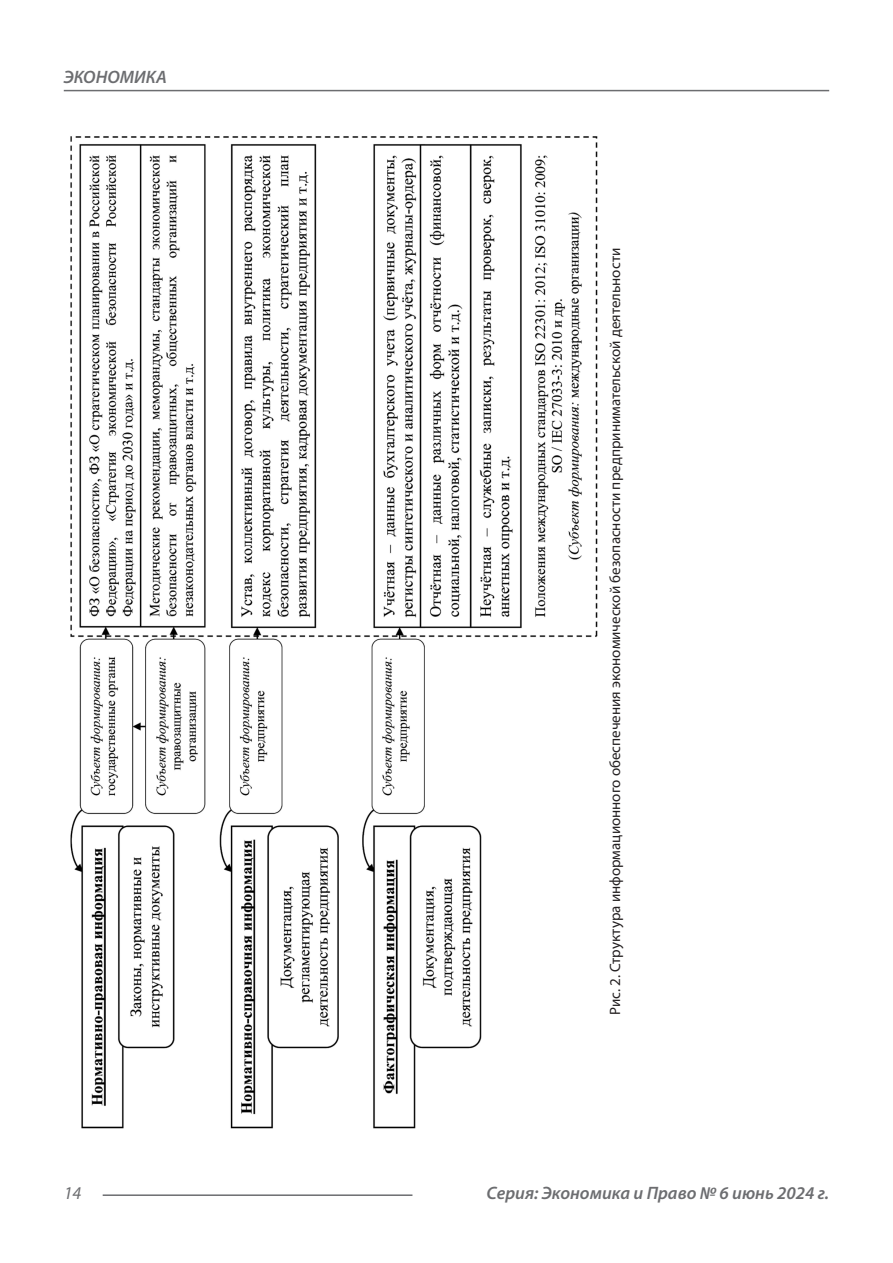
<style>
.page{position:relative;width:893px;height:1263px;background:#fff}
.page>*{position:absolute;margin:0;border:0;box-sizing:border-box;transform-origin:0 0}
.t1{font:italic 600 18px "Myriad Pro";color:#6c6d70}
.t2{font:italic 18px "Myriad Pro";color:#6c6d70}
.Статья_текст{font:15px "Myriad Pro";color:#231f20}
</style>
<div class="page">
<hr style="left:103px;top:1194px;width:309px;height:2px;background:#6c6d70">
<hr style="left:64px;top:90px;width:765px;height:1px;background:#6c6d70">
<img style="left:70px;top:136px;width:528px;height:993px">
<p class="t1" style="left:64px;top:66px;width:105px">ЭКОНОМИКА</p>
<p class="Статья_текст" style="left:606px;top:1015px;width:768px;rotate:-90deg">Рис. 2. Структура информационного обеспечения экономической безопасности предпринимательской деятельности</p>
<p class="t2" style="left:64px;top:1182px;width:19px">14</p>
<p class="t1" style="left:487px;top:1182px;width:344px">Серия: Экономика и Право № 6 июнь 2024 г.</p>
</div>
